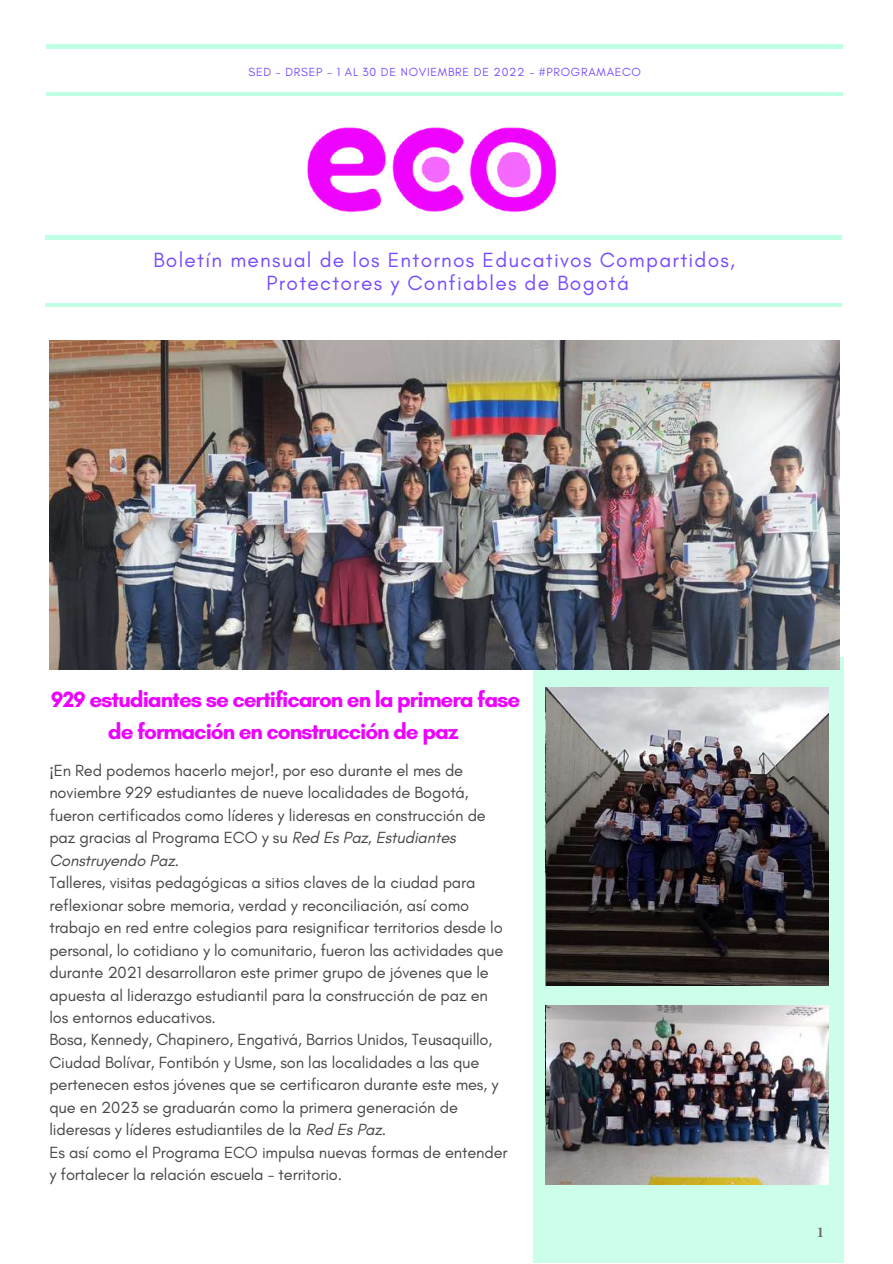
<style>
.page{position:relative;width:893px;height:1264px;background:#fff}
.page>*{position:absolute;margin:0;border:0;box-sizing:border-box;transform-origin:0 0}
.t1{font:700 22.5px/31.5px "Glacial Indifference";letter-spacing:-.045em;color:#ec03ff;text-align:center}
.t2{font:21px/23.5px "Glacial Indifference";letter-spacing:.06em;color:#784bff;text-align:center}
.t3{font:16.5px/22.5px "Glacial Indifference";letter-spacing:-.01em;color:#464544}
.t4{font:12px "Glacial Indifference";letter-spacing:.06em;color:#784bff}
.t5{font:700 12px "Libre Baskerville";color:#666}
.s1{font-family:"Noto Sans"}
.s2{font-style:italic}
</style>
<div class="page">
<hr style="left:47px;top:92px;width:795px;height:4px;background:#bfffe4">
<hr style="left:47px;top:45px;width:795px;height:3px;background:#7fffc9">
<div style="left:532px;top:657px;width:311px;height:605px;background:#cbffe9"></div>
<img style="left:49px;top:340px;width:790px;height:330px">
<img style="left:307px;top:127px;width:250px;height:86px">
<hr style="left:45px;top:236px;width:796px;height:3px;background:#7fffc9">
<hr style="left:45px;top:303px;width:796px;height:4px;background:#bfffe4">
<img style="left:547px;top:1005px;width:281px;height:179px">
<img style="left:547px;top:687px;width:281px;height:298px">
<p class="t4" style="left:248px;top:65px;width:394px">SED - DRSEP - 1 AL 30 DE NOVIEMBRE DE 2022 - #PROGRAMAECO</p>
<p class="t2" style="left:153px;top:248px;width:583px">Boletín mensual de los Entornos Educativos Compartidos,<br>Protectores y Confiables de Bogotá</p>
<h1 class="t1" style="left:51px;top:683px;width:471px">929 estudiantes se certificaron en la primera fase de formación en construcción de paz</h1>
<p class="t3" style="left:49px;top:758px;width:459px"><span class="s1">¡</span>En Red podemos hacerlo mejor!, por eso durante el mes de noviembre 929 estudiantes de nueve localidades de Bogotá, fueron certificados como líderes y lideresas en construcción de paz gracias al Programa ECO y su <span class="s2">Red Es Paz, Estudiantes Construyendo Paz</span>.<br>Talleres, visitas pedagógicas a sitios claves de la ciudad para reflexionar sobre memoria, verdad y reconciliación, así como trabajo en red entre colegios para resignificar territorios desde lo personal, lo cotidiano y lo comunitario, fueron las actividades que durante 2021 desarrollaron este primer grupo de jóvenes que le apuesta al liderazgo estudiantil para la construcción de paz en los entornos educativos.<br>Bosa, Kennedy, Chapinero, Engativá, Barrios Unidos, Teusaquillo, Ciudad Bolívar, Fontibón y Usme, son las localidades a las que pertenecen estos jóvenes que se certificaron durante este mes, y que en 2023 se graduarán como la primera generación de lideresas y líderes estudiantiles de la <span class="s2">Red Es Paz.<br></span>Es así como el Programa ECO impulsa nuevas formas de entender y fortalecer la relación escuela - territorio.</p>
<p class="t5" style="left:817px;top:1225px;width:7px">1</p>
</div>
